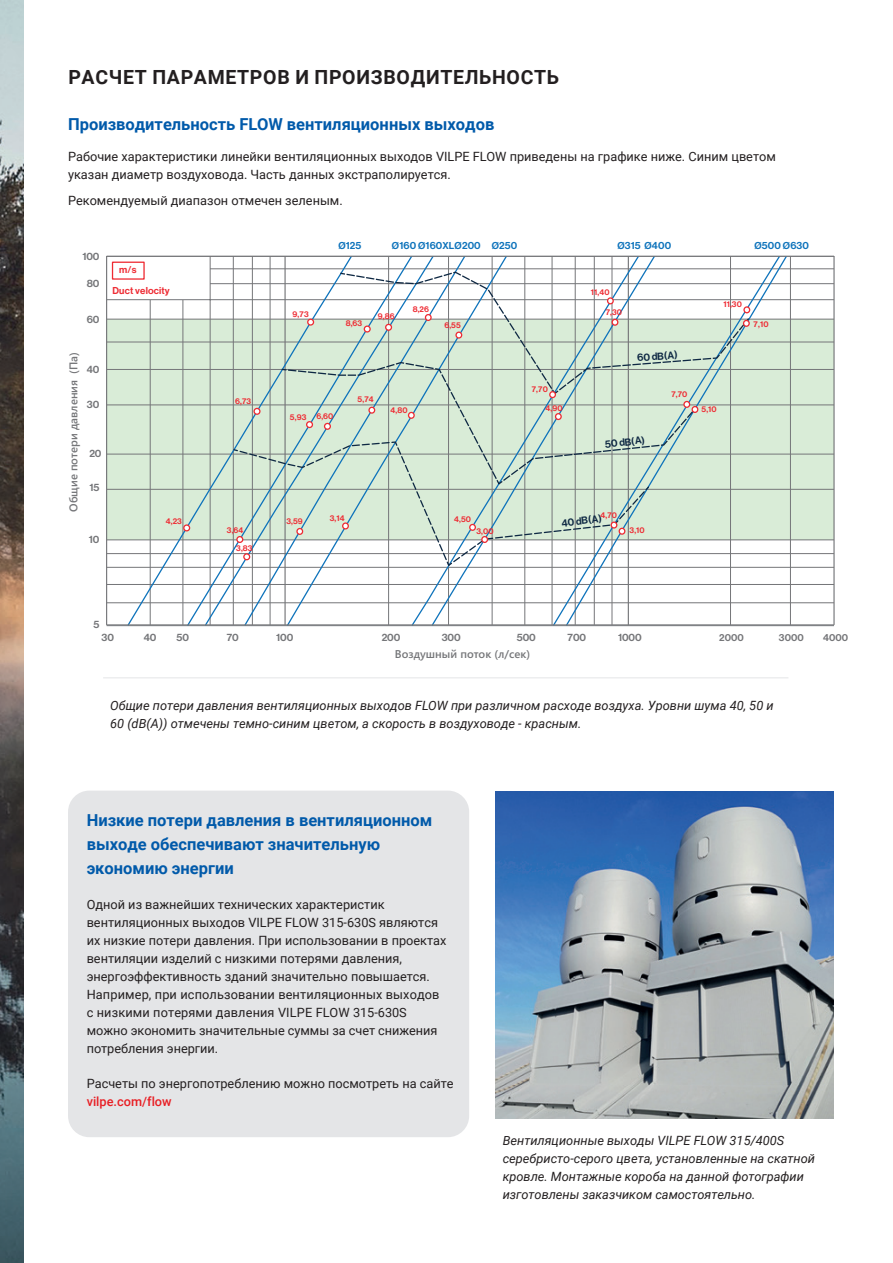
<style>
.page{position:relative;width:893px;height:1263px;background:#fff}
.page>*{position:absolute;margin:0;border:0;box-sizing:border-box;transform-origin:0 0}
.t1{font:700 19.5px "Roboto";letter-spacing:.035em;color:#231f20}
.t2{font:700 16.5px/24px "Roboto";color:#015aaa}
.t3{font:12.75px/18px "Roboto";color:#231f20}
.t4{font:italic 12.75px/18px "Roboto";color:#231f20}
.t5{font:600 11.25px "Segoe UI";color:#757679}
.t6{font:10.05px "N Haas Grotesk DS Pro 65 Md";color:#757679}
.t7{font:10.05px "N Haas Grotesk DS Pro 65 Md";color:#0e2843}
.t8{font:9.75px "N Haas Grotesk DS Pro 65 Md";letter-spacing:.015em;color:#0e73bb}
.t9{font:9.75px "N Haas Grotesk DS Pro 65 Md";letter-spacing:.015em;color:#ee2b33}
.t10{font:8.25px "N Haas Grotesk DS Pro 65 Md";letter-spacing:.015em;color:#ee2b33}
.s1{font-weight:500;color:#e81e24}
</style>
<div class="page">
<img style="left:0;top:0;width:23px;height:1263px">
<div style="left:107px;top:319px;width:727px;height:221px;background:#d9ecd7"></div>
<hr style="left:107px;top:283px;width:727px;height:1px;background:#757679">
<hr style="left:107px;top:268px;width:727px;height:1px;background:#757679">
<hr style="left:107px;top:625px;width:727px;height:1px;background:#767b7f">
<div style="left:107px;top:256px;width:103px;height:44px;background:#fff"></div>
<hr style="left:107px;top:602px;width:727px;height:1px;background:#757679">
<hr style="left:107px;top:584px;width:727px;height:1px;background:#757679">
<hr style="left:107px;top:567px;width:727px;height:1px;background:#757679">
<hr style="left:107px;top:553px;width:727px;height:1px;background:#757679">
<hr style="left:107px;top:454px;width:727px;height:1px;background:#757679">
<hr style="left:107px;top:489px;width:727px;height:1px;background:#757679">
<hr style="left:107px;top:405px;width:727px;height:1px;background:#757679">
<hr style="left:107px;top:369px;width:727px;height:1px;background:#757679">
<hr style="left:107px;top:342px;width:727px;height:1px;background:#757679">
<hr style="left:107px;top:319px;width:727px;height:1px;background:#757679">
<hr style="left:107px;top:540px;width:727px;height:1px;background:#757679">
<hr style="left:106px;top:240px;width:1px;height:385px;background:#757679">
<hr style="left:833px;top:240px;width:2px;height:385px;background:#757679">
<hr style="left:107px;top:299px;width:727px;height:1px;background:#757679">
<svg style="left:126px;top:255px;width:698px;height:372px"></svg>
<hr style="left:107px;top:624px;width:727px;height:1px;background:#757679">
<div style="left:55px;top:240px;width:806px;height:15px;background:#fff"></div>
<hr style="left:107px;top:256px;width:727px;height:1px;background:#757679">
<svg style="left:184px;top:525px;width:6px;height:6px"></svg>
<div style="left:183px;top:524px;width:7px;height:7px;border:1px solid #ee2b33;border-radius:50%"></div>
<div style="left:112px;top:262px;width:33px;height:18px;background:#fff;border:1px solid #ee2b33"></div>
<svg style="left:232px;top:271px;width:518px;height:296px"></svg>
<div style="left:743px;top:320px;width:7px;height:7px;border:1px solid #ee2b33;border-radius:50%"></div>
<img style="left:495px;top:792px;width:338px;height:327px">
<hr style="left:103px;top:677px;width:685px;height:1px;background:#e4e5e7">
<div style="left:68px;top:791px;width:401px;height:346px;background:#e4e5e7;border-radius:21px"></div>
<p class="t1" style="left:68px;top:64px;width:492px">РАСЧЕТ ПАРАМЕТРОВ И ПРОИЗВОДИТЕЛЬНОСТЬ</p>
<p class="t2" style="left:68px;top:111px;width:428px">Производительность FLOW вентиляционных выходов</p>
<p class="t3" style="left:68px;top:147px;width:709px">Рабочие характеристики линейки вентиляционных выходов VILPE FLOW приведены на графике ниже. Синим цветом указан диаметр воздуховода. Часть данных экстраполируется.</p>
<p class="t3" style="left:68px;top:191px;width:276px">Рекомендуемый диапазон отмечен зеленым.</p>
<p class="t6" style="left:82px;top:250px;width:19px">100</p>
<p class="t6" style="left:87px;top:278px;width:14px">80</p>
<p class="t6" style="left:87px;top:313px;width:14px">60</p>
<p class="t9" style="left:119px;top:264px;width:19px">m/s</p>
<p class="t9" style="left:113px;top:285px;width:59px">Duct velocity</p>
<p class="t5" style="left:63px;top:512px;width:161px;rotate:-90deg">Общие потери давления (Па)</p>
<p class="t6" style="left:87px;top:363px;width:14px">40</p>
<p class="t6" style="left:87px;top:398px;width:14px">30</p>
<p class="t6" style="left:89px;top:448px;width:14px">20</p>
<p class="t6" style="left:89px;top:482px;width:12px">15</p>
<p class="t6" style="left:89px;top:533px;width:12px">10</p>
<p class="t10" style="left:166px;top:517px;width:18px">4,23</p>
<p class="t6" style="left:93px;top:618px;width:8px">5</p>
<p class="t10" style="left:235px;top:396px;width:17px">6,73</p>
<p class="t10" style="left:227px;top:525px;width:18px">3,64</p>
<p class="t10" style="left:236px;top:543px;width:18px">3,83</p>
<p class="t8" style="left:338px;top:240px;width:25px">Ø125</p>
<p class="t8" style="left:392px;top:240px;width:127px">Ø160 Ø160XLØ200 Ø250</p>
<p class="t8" style="left:617px;top:240px;width:55px">Ø315 Ø400</p>
<p class="t8" style="left:754px;top:240px;width:56px">Ø500 Ø630</p>
<p class="t10" style="left:293px;top:309px;width:18px">9,73</p>
<p class="t10" style="left:346px;top:319px;width:18px">8,63</p>
<p class="t10" style="left:378px;top:312px;width:18px">9,86</p>
<p class="t10" style="left:413px;top:304px;width:18px">8,26</p>
<p class="t10" style="left:444px;top:320px;width:18px">6,55</p>
<p class="t10" style="left:290px;top:412px;width:18px">5,93</p>
<p class="t10" style="left:316px;top:412px;width:19px">6,60</p>
<p class="t10" style="left:358px;top:395px;width:18px">5,74</p>
<p class="t10" style="left:391px;top:405px;width:19px">4,80</p>
<p class="t10" style="left:532px;top:384px;width:17px">7,70</p>
<p class="t10" style="left:545px;top:403px;width:19px">4,90</p>
<p class="t10" style="left:591px;top:288px;width:20px">11,40</p>
<p class="t10" style="left:606px;top:308px;width:18px">7,30</p>
<p class="t7" style="left:637px;top:352px;width:42px;rotate:-4deg">60 dB(A)</p>
<p class="t10" style="left:671px;top:389px;width:17px">7,70</p>
<p class="t7" style="left:604px;top:439px;width:42px;rotate:-7deg">50 dB(A)</p>
<p class="t10" style="left:723px;top:299px;width:20px">11,30</p>
<p class="t10" style="left:754px;top:320px;width:16px">7,10</p>
<p class="t10" style="left:701px;top:405px;width:17px">5,10</p>
<p class="t10" style="left:286px;top:517px;width:18px">3,59</p>
<p class="t10" style="left:330px;top:513px;width:16px">3,14</p>
<p class="t10" style="left:454px;top:514px;width:18px">4,50</p>
<p class="t10" style="left:476px;top:526px;width:19px">3,00</p>
<p class="t10" style="left:600px;top:510px;width:18px">4,70</p>
<p class="t7" style="left:561px;top:517px;width:42px;rotate:-7deg">40 dB(A)</p>
<p class="t10" style="left:630px;top:526px;width:17px">3,10</p>
<p class="t6" style="left:102px;top:631px;width:14px">30</p>
<p class="t6" style="left:177px;top:631px;width:14px">50</p>
<p class="t6" style="left:227px;top:631px;width:14px">70</p>
<p class="t6" style="left:382px;top:631px;width:20px">200</p>
<p class="t6" style="left:517px;top:631px;width:21px">500</p>
<p class="t6" style="left:568px;top:631px;width:20px">700</p>
<p class="t6" style="left:144px;top:631px;width:14px">40</p>
<p class="t6" style="left:276px;top:631px;width:19px">100</p>
<p class="t6" style="left:442px;top:631px;width:20px">300</p>
<p class="t6" style="left:618px;top:631px;width:25px">1000</p>
<p class="t6" style="left:719px;top:631px;width:26px">2000</p>
<p class="t6" style="left:779px;top:631px;width:26px">3000</p>
<p class="t6" style="left:823px;top:631px;width:26px">4000</p>
<p class="t5" style="left:395px;top:644px;width:137px">Воздушный поток (л/сек)</p>
<p class="t4" style="left:110px;top:696px;width:665px">Общие потери давления вентиляционных выходов FLOW при различном расходе воздуха. Уровни шума 40, 50 и<br>60 (dB(A)) отмечены темно-синим цветом, а скорость в воздуховоде - красным.</p>
<p class="t2" style="left:87px;top:807px;width:347px">Низкие потери давления в вентиляционном выходе обеспечивают значительную экономию энергии</p>
<p class="t3" style="left:87px;top:895px;width:361px">Одной из важнейших технических характеристик вентиляционных выходов VILPE FLOW 315-630S являются их низкие потери давления. При использовании в проектах вентиляции изделий с низкими потерями давления, энергоэффективность зданий значительно повышается.<br>Например, при использовании вентиляционных выходов с низкими потерями давления VILPE FLOW 315-630S можно экономить значительные суммы за счет снижения потребления энергии.</p>
<p class="t3" style="left:87px;top:1074px;width:368px">Расчеты по энергопотреблению можно посмотреть на сайте <span class="s1">vilpe.com/flow</span></p>
<p class="t4" style="left:503px;top:1130px;width:314px">Вентиляционные выходы VILPE FLOW 315/400S серебристо-серого цвета, установленные на скатной кровле. Монтажные короба на данной фотографии изготовлены заказчиком самостоятельно.</p>
</div>
